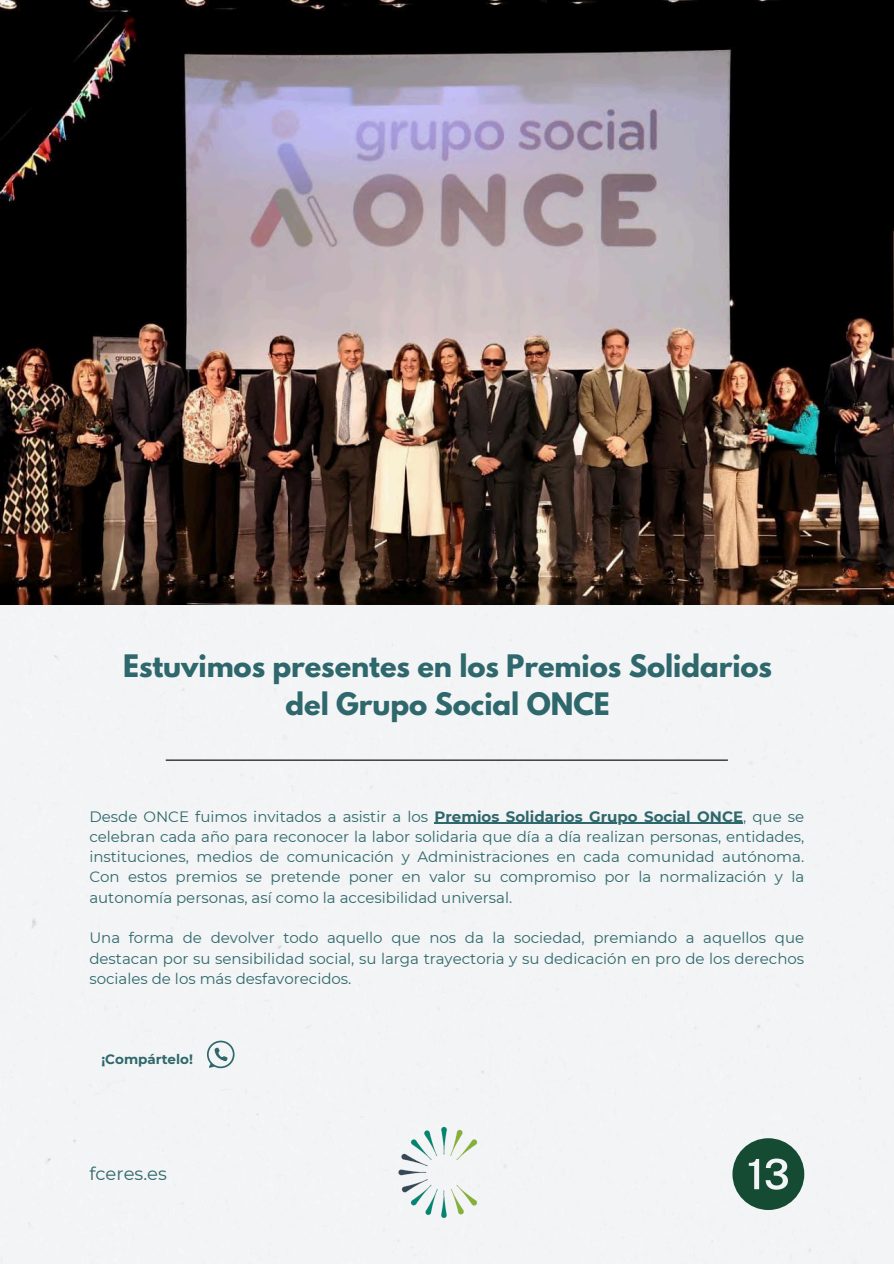
<style>
.page{position:relative;width:894px;height:1264px;background:#fff}
.page>*{position:absolute;margin:0;border:0;box-sizing:border-box;transform-origin:0 0}
.t1{font:700 27.45px/38.2px "League Spartan";letter-spacing:-.005em;color:#2e686c;text-align:center}
.t2{font:18px "Montserrat";color:#2e686c}
.t3{font:15px/20.2px "Montserrat";color:#2e686c;text-align:justify}
.t4{font:700 13.5px "Montserrat";color:#2e686c}
.s1{font-weight:700}
</style>
<div class="page">
<div style="left:0;top:604px;width:893px;height:659px;background:#f3f4f5"></div>
<img style="left:0;top:0;width:893px;height:604px">
<hr style="left:434px;top:822px;width:308px;height:2px;background:#2e686c">
<img style="left:393px;top:1116px;width:109px;height:115px">
<svg style="left:207px;top:1040px;width:27px;height:28px"></svg>
<hr style="left:166px;top:759px;width:561px;height:1px;background:#000">
<svg style="left:732px;top:1138px;width:72px;height:71px"></svg>
<p class="t1" style="left:123px;top:650px;width:650px">Estuvimos presentes en los Premios Solidarios del Grupo Social ONCE</p>
<p class="t3" style="left:89px;top:806px;width:716px">Desde ONCE fuimos invitados a asistir a los <span class="s1">Premios Solidarios Grupo Social ONCE</span>, que se</p>
<h1 class="t3" style="left:89px;top:826px;width:716px">celebran cada año para reconocer la labor solidaria que día a día realizan personas, entidades, instituciones, medios de comunicación y Administraciones en cada comunidad autónoma.<br>Con estos premios se pretende poner en valor su compromiso por la normalización y la autonomía personas, así como la accesibilidad universal.</h1>
<h1 class="t3" style="left:89px;top:927px;width:716px">Una forma de devolver todo aquello que nos da la sociedad, premiando a aquellos que destacan por su sensibilidad social, su larga trayectoria y su dedicación en pro de los derechos</h1>
<p class="t3" style="left:89px;top:968px;width:263px">sociales de los más desfavorecidos.</p>
<p class="t4" style="left:101px;top:1051px;width:93px">¡Compártelo!</p>
<h3 class="t2" style="left:89px;top:1162px;width:79px">fceres.es</h3>
</div>
